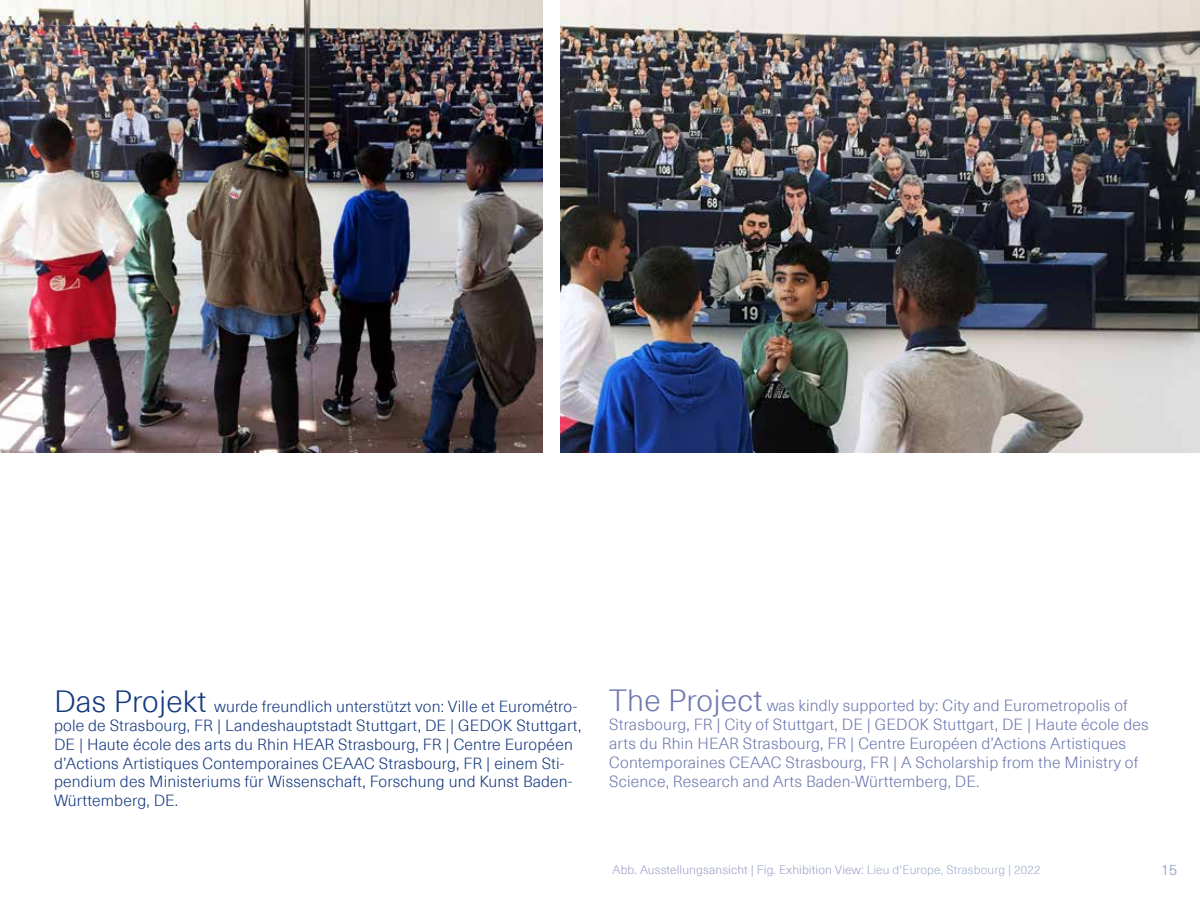
<style>
.page{position:relative;width:1200px;height:900px;background:#fff}
.page>*{position:absolute;margin:0;border:0;box-sizing:border-box;transform-origin:0 0}
.t1{font:300 15.75px/18.9px "Neue Haas Unica Pro";letter-spacing:.01em;color:#14387f}
.t2{font:300 15.75px/18.9px "Neue Haas Unica Pro";letter-spacing:.01em;color:#6e78af}
.t3{font:300 15px "Neue Haas Unica Pro";color:#899bbf}
.t4{font:300 12px "Neue Haas Unica Pro";letter-spacing:.01em;color:#9ca1ca}
.s1{font-size:30px}
.s2{color:#a1afcc}
</style>
<div class="page">
<img style="left:0;top:0;width:542px;height:453px">
<img style="left:560px;top:0;width:639px;height:453px">
<p class="t1" style="left:54px;top:697px;width:529px"><span class="s1">Das Projekt</span> wurde freundlich unterstützt von: Ville et Eurométro&shy;pole de Strasbourg, FR | Landeshauptstadt Stuttgart, DE | GEDOK Stuttgart, DE | Haute école des arts du Rhin HEAR Strasbourg, FR | Centre Européen d’Actions Artistiques Contemporaines CEAAC Strasbourg, FR | einem Sti&shy;pendium des Ministeriums für Wissenschaft, Forschung und Kunst Baden-Württemberg, DE.</p>
<p class="t2" style="left:609px;top:697px;width:541px"><span class="s1">The Project</span> was kindly supported by: City and Eurometropolis of Strasbourg, FR | City of Stuttgart, DE | GEDOK Stuttgart, DE | Haute école des arts du Rhin HEAR Strasbourg, FR | Centre Européen d’Actions Artistiques Contemporaines CEAAC Strasbourg, FR | A Scholarship from the Ministry of Science, Research and Arts Baden-Württemberg, DE.</p>
<p class="t4" style="left:613px;top:863px;width:430px">Abb. Ausstellungsansicht | Fig. Exhibition View: <span class="s2">Lieu d‘Europe, Strasbourg | 2022</span></p>
<p class="t3" style="left:1161px;top:861px;width:18px">15</p>
</div>
